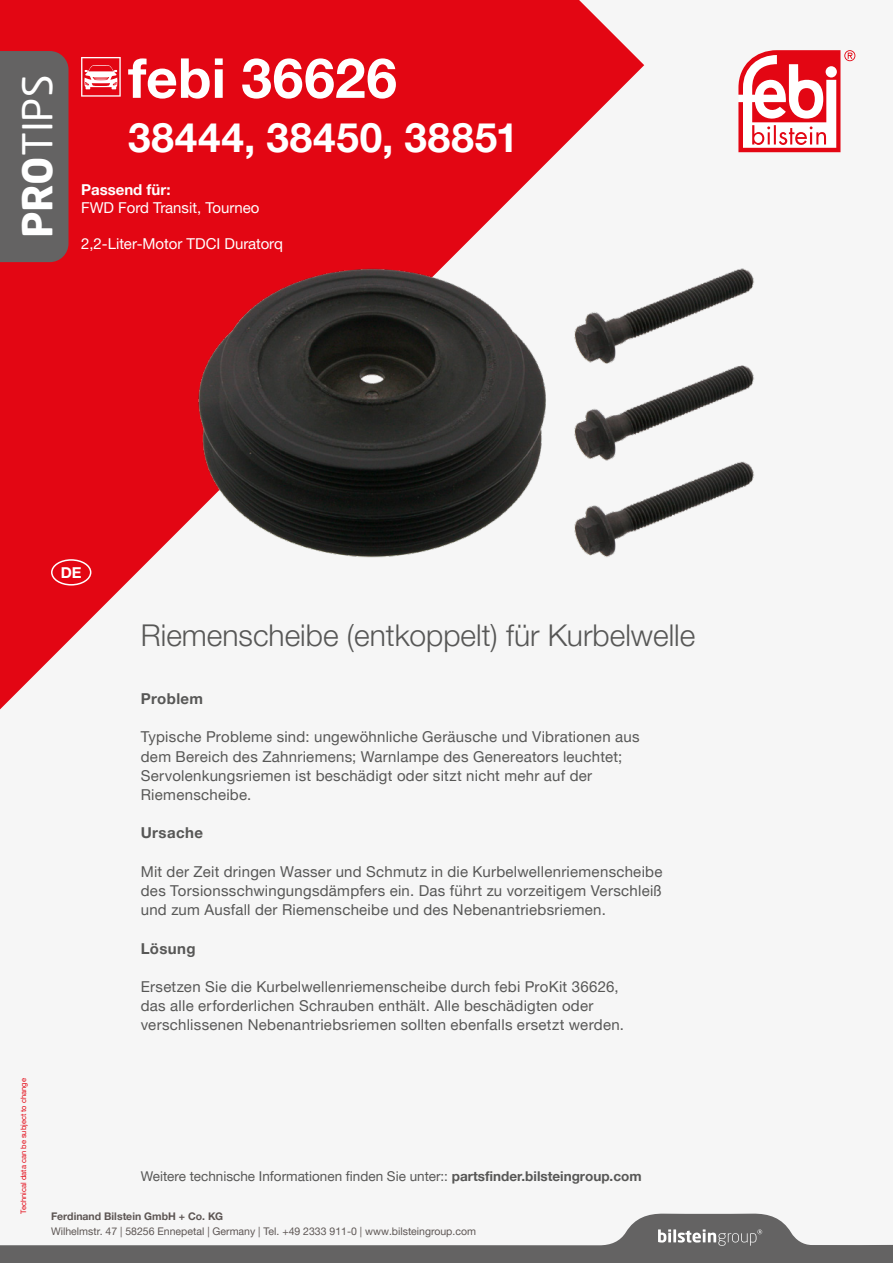
<style>
.page{position:relative;width:893px;height:1263px;background:#f6f6f6}
.page>*{position:absolute;margin:0;border:0;box-sizing:border-box;transform-origin:0 0}
.t1{font:700 55.2px "Helvetica Neue World 75";letter-spacing:.005em;color:#fff}
.t2{font:40.65px "Neo Sans Pro";color:#fff}
.t3{font:700 40.5px "Helvetica Neue World 75";letter-spacing:.02em;color:#fff}
.t4{font:30px "Helvetica Neue World 45 Lt";color:#575756}
.t5{font:15px/19.2px "Helvetica Neue World 55 Roman";letter-spacing:.015em;color:#575756}
.t6{font:15px "Helvetica Neue World 55 Roman";color:#fff}
.t7{font:700 15px "Helvetica Neue World 75";letter-spacing:.025em;color:#575756}
.t8{font:700 15px "Helvetica Neue World 75";color:#fff}
.t9{font:13.5px "Helvetica Neue World 55 Roman";color:#575756}
.t10{font:10.5px "Helvetica Neue World 55 Roman";color:#5d5654}
.t11{font:700 10.5px "Helvetica Neue World 75";color:#5d5654}
.t12{font:7.5px "Helvetica Neue World 55 Roman";color:#e30613}
.s1{font-weight:700}
.s2{font-family:"Helvetica Neue World 75";font-weight:700}
</style>
<div class="page">
<svg style="left:0;top:0;width:644px;height:710px;fill:#e30613"></svg>
<div style="left:0;top:51px;width:69px;height:211px;background:#646363"></div>
<svg style="left:738px;top:50px;width:117px;height:102px"></svg>
<svg style="left:0;top:1213px;width:893px;height:50px"></svg>
<div style="left:51px;top:559px;width:40px;height:26px;border:2px solid #fff;border-radius:50%"></div>
<svg style="left:81px;top:57px;width:40px;height:40px"></svg>
<img style="left:182px;top:252px;width:572px;height:320px">
<h2 class="t2" style="left:13px;top:238px;width:165px;rotate:-90deg"><span class="s1">PRO</span>TIPS</h2>
<h1 class="t1" style="left:128px;top:47px;width:270px">febi 36626</h1>
<h3 class="t3" style="left:128px;top:114px;width:392px">38444, 38450, 38851</h3>
<p class="t8" style="left:81px;top:181px;width:91px">Passend für:</p>
<p class="t6" style="left:81px;top:199px;width:180px">FWD Ford Transit, Tourneo</p>
<p class="t6" style="left:81px;top:235px;width:203px">2,2-Liter-Motor TDCI Duratorq</p>
<p class="t8" style="left:61px;top:564px;width:22px">DE</p>
<h3 class="t4" style="left:141px;top:618px;width:556px">Riemenscheibe (entkoppelt) für Kurbelwelle</h3>
<p class="t7" style="left:141px;top:690px;width:64px">Problem</p>
<p class="t5" style="left:141px;top:727px;width:500px">Typische Probleme sind: ungewöhnliche Geräusche und Vibrationen aus dem Bereich des Zahnriemens; Warnlampe des Genereators leuchtet; Servolenkungsriemen ist beschädigt oder sitzt nicht mehr auf der Riemenscheibe.</p>
<p class="t7" style="left:141px;top:824px;width:64px">Ursache</p>
<p class="t5" style="left:141px;top:862px;width:523px;text-align:justify">Mit der Zeit dringen Wasser und Schmutz in die Kurbelwellenriemenscheibe des Torsionsschwingungsdämpfers ein. Das führt zu vorzeitigem Verschleiß und zum Ausfall der Riemenscheibe und des Nebenantriebsriemen.</p>
<p class="t7" style="left:141px;top:939px;width:56px">Lösung</p>
<p class="t5" style="left:141px;top:977px;width:485px">Ersetzen Sie die Kurbelwellenriemenscheibe durch febi ProKit 36626, das alle erforderlichen Schrauben enthält. Alle beschädigten oder verschlissenen Nebenantriebsriemen sollten ebenfalls ersetzt werden.</p>
<p class="t12" style="left:19px;top:1213px;width:137px;rotate:-90deg">Technical data can be subject to change</p>
<p class="t9" style="left:141px;top:1169px;width:502px">Weitere technische Informationen finden Sie unter:: <span class="s2">partsfinder.bilsteingroup.com</span></p>
<p class="t11" style="left:51px;top:1210px;width:174px">Ferdinand Bilstein GmbH + Co. KG</p>
<p class="t10" style="left:51px;top:1225px;width:426px">Wilhelmstr. 47 | 58256 Ennepetal | Germany | Tel. +49 2333 911-0 | www.bilsteingroup.com</p>
</div>
